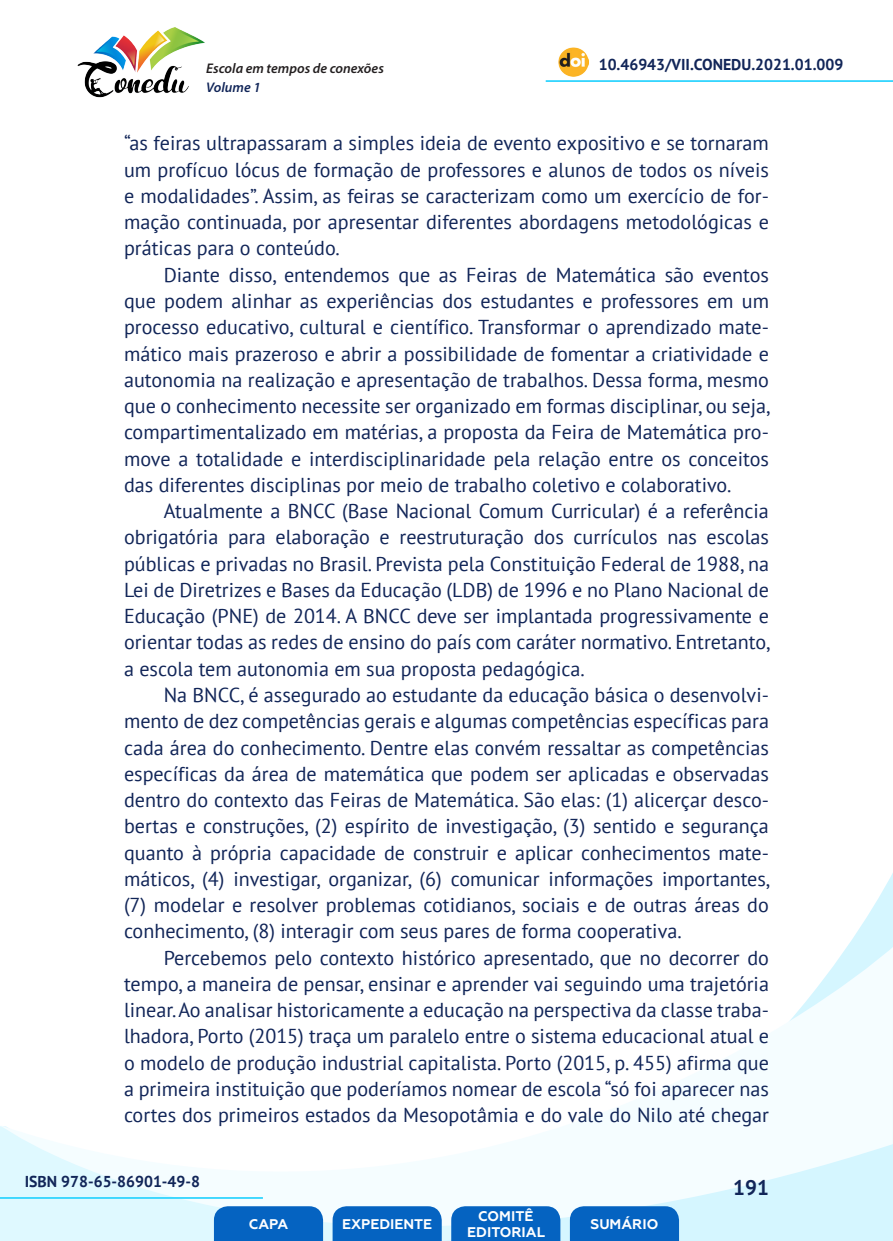
<style>
.page{position:relative;width:893px;height:1241px;background:#fff}
.page>*{position:absolute;margin:0;border:0;box-sizing:border-box;transform-origin:0 0}
.t1{font:700 21px "PT Sans";color:#112558}
._8_CORPO{font:20.12px/26.2px "PT Sans";color:#112558;text-align:justify}
.t2{font:700 15.75px "PT Sans";color:#112558}
.t3{font:700 14px/16.8px "Geometria";color:#fff;text-align:center}
.t4{font:italic 600 14px "Myriad Pro";color:#231f20}
.t5{font:italic 600 14px "Myriad Pro";color:#112558}
</style>
<div class="page">
<svg style="left:848px;top:873px;width:45px;height:73px"></svg>
<svg style="left:0;top:946px;width:893px;height:294px"></svg>
<hr style="left:0;top:1196px;width:263px;height:2px;background:#2dd4fe">
<hr style="left:546px;top:80px;width:347px;height:2px;background:#2dd4fe">
<img style="left:559px;top:47px;width:30px;height:30px">
<img style="left:77px;top:27px;width:128px;height:71px">
<svg style="left:214px;top:1205px;width:109px;height:35px;background:#126bc4"></svg>
<svg style="left:333px;top:1205px;width:109px;height:35px;background:#126bc4"></svg>
<svg style="left:451px;top:1205px;width:109px;height:35px;background:#126bc4"></svg>
<svg style="left:570px;top:1205px;width:109px;height:35px;background:#116bc4"></svg>
<p class="t4" style="left:206px;top:59px;width:179px">Escola em tempos de conexões</p>
<p class="t2" style="left:599px;top:54px;width:246px">10.46943/VII.CONEDU.2021.01.009</p>
<p class="t5" style="left:206px;top:78px;width:56px">Volume 1</p>
<p class="_8_CORPO" style="left:124px;top:130px;width:646px">“as feiras ultrapassaram a simples ideia de evento expositivo e se tornaram um profícuo lócus de formação de professores e alunos de todos os níveis e modalidades”. Assim, as feiras se caracterizam como um exercício de for&shy;mação continuada, por apresentar diferentes abordagens metodológicas e práticas para o conteúdo.</p>
<p class="_8_CORPO" style="left:124px;top:261px;width:648px;text-indent:40px">Diante disso, entendemos que as Feiras de Matemática são eventos que podem alinhar as experiências dos estudantes e professores em um processo educativo, cultural e científico. Transformar o aprendizado mate&shy;mático mais prazeroso e abrir a possibilidade de fomentar a criatividade e autonomia na realização e apresentação de trabalhos. Dessa forma, mesmo que o conhecimento necessite ser organizado em formas disciplinar, ou seja, compartimentalizado em matérias, a proposta da Feira de Matemática pro&shy;move a totalidade e interdisciplinaridade pela relação entre os conceitos das diferentes disciplinas por meio de trabalho coletivo e colaborativo.</p>
<p class="_8_CORPO" style="left:124px;top:497px;width:648px;text-indent:40px">Atualmente a BNCC (Base Nacional Comum Curricular) é a referência obrigatória para elaboração e reestruturação dos currículos nas escolas públicas e privadas no Brasil. Prevista pela Constituição Federal de 1988, na Lei de Diretrizes e Bases da Educação (LDB) de 1996 e no Plano Nacional de Educação (PNE) de 2014. A BNCC deve ser implantada progressivamente e orientar todas as redes de ensino do país com caráter normativo. Entretanto, a escola tem autonomia em sua proposta pedagógica.</p>
<p class="_8_CORPO" style="left:124px;top:681px;width:648px;text-indent:40px">Na BNCC, é assegurado ao estudante da educação básica o desenvolvi&shy;mento de dez competências gerais e algumas competências específicas para cada área do conhecimento. Dentre elas convém ressaltar as competências específicas da área de matemática que podem ser aplicadas e observadas dentro do contexto das Feiras de Matemática. São elas: (1) alicerçar desco&shy;bertas e construções, (2) espírito de investigação, (3) sentido e segurança quanto à própria capacidade de construir e aplicar conhecimentos mate&shy;máticos, (4) investigar, organizar, (6) comunicar informações importantes, (7) modelar e resolver problemas cotidianos, sociais e de outras áreas do conhecimento, (8) interagir com seus pares de forma cooperativa.</p>
<p class="_8_CORPO" style="left:124px;top:943px;width:646px;text-indent:40px">Percebemos pelo contexto histórico apresentado, que no decorrer do tempo, a maneira de pensar, ensinar e aprender vai seguindo uma trajetória linear. Ao analisar historicamente a educação na perspectiva da classe traba&shy;lhadora, Porto (2015) traça um paralelo entre o sistema educacional atual e o modelo de produção industrial capitalista. Porto (2015, p. 455) afirma que a primeira instituição que poderíamos nomear de escola “só foi aparecer nas cortes dos primeiros estados da Mesopotâmia e do vale do Nilo até chegar</p>
<p class="t2" style="left:25px;top:1170px;width:177px">ISBN 978-65-86901-49-8</p>
<p class="t3" style="left:249px;top:1215px;width:41px">CAPA</p>
<p class="t3" style="left:342px;top:1215px;width:92px">EXPEDIENTE</p>
<p class="t3" style="left:467px;top:1207px;width:79px">COMITÊ<br>EDITORIAL</p>
<p class="t3" style="left:590px;top:1215px;width:69px">SUMÁRIO</p>
<p class="t1" style="left:733px;top:1173px;width:37px">191</p>
</div>
